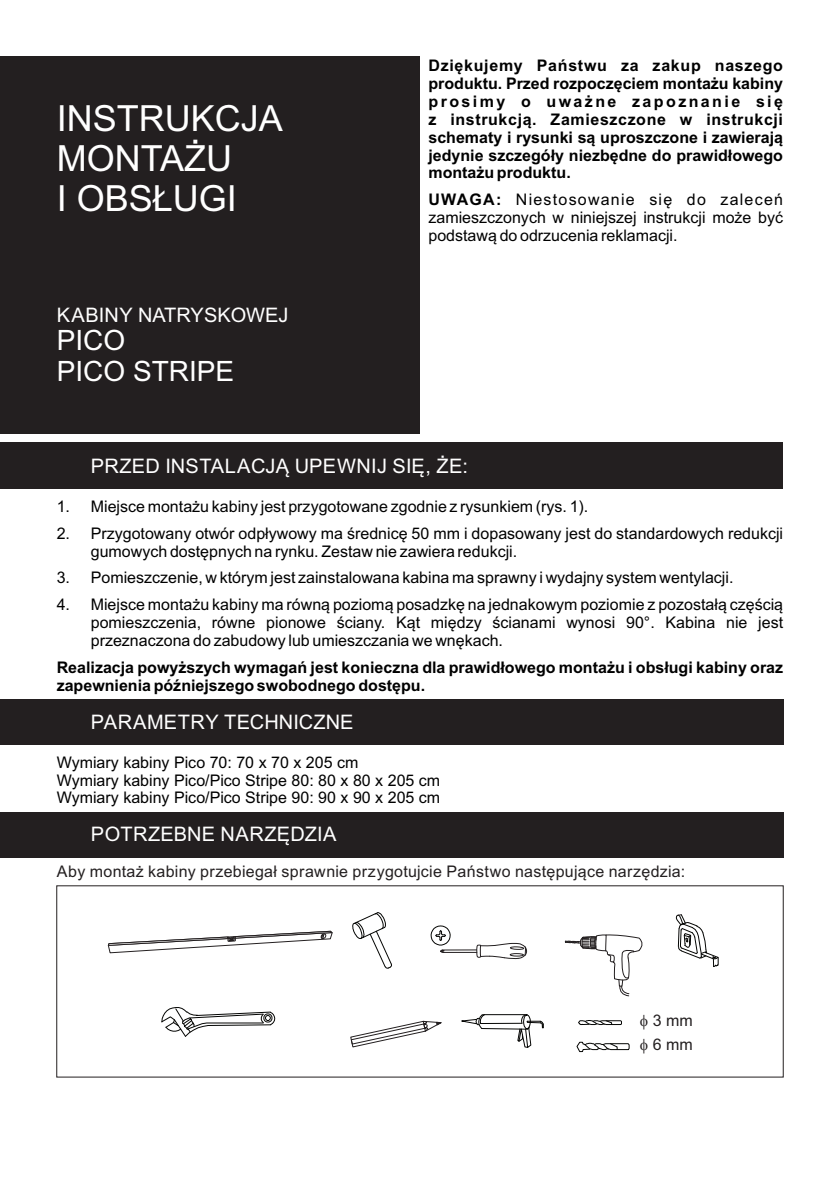
<style>
.page{position:relative;width:840px;height:1191px;background:#fff}
.page>*{position:absolute;margin:0;border:0;box-sizing:border-box;transform-origin:0 0}
.t1{font:36px/40.2px "Arial";color:#fff}
.t2{font:28px/31.2px "Arial";color:#fff}
.t3{font:20px "Arial";letter-spacing:.005em;color:#fff}
.t4{font:16px/17.8px "Arial";color:#000;text-align:justify}
.t5{font:700 16px/17.8px "Arial";color:#000;text-align:justify}
.t6{font:16px/24px "Arial";letter-spacing:.02em;color:#231f20}
.s1{font-weight:700}
</style>
<div class="page">
<div style="left:0;top:57px;width:420px;height:377px;background:#231f20"></div>
<div style="left:0;top:442px;width:782px;height:47px;background:#231f20"></div>
<div style="left:0;top:699px;width:782px;height:45px;background:#231f20"></div>
<div style="left:0;top:812px;width:782px;height:45px;background:#231f20"></div>
<svg style="left:461px;top:1014px;width:83px;height:34px"></svg>
<svg style="left:352px;top:912px;width:40px;height:57px"></svg>
<svg style="left:161px;top:1007px;width:114px;height:30px"></svg>
<svg style="left:564px;top:934px;width:78px;height:62px"></svg>
<svg style="left:350px;top:1020px;width:92px;height:27px"></svg>
<svg style="left:107px;top:930px;width:226px;height:23px"></svg>
<svg style="left:430px;top:925px;width:96px;height:34px"></svg>
<div style="left:509px;top:946px;width:14px;height:4px;border:1px solid #231f20;border-radius:50%"></div>
<div style="left:509px;top:953px;width:14px;height:3px;border:1px solid #231f20;border-radius:50%"></div>
<svg style="left:578px;top:1020px;width:44px;height:5px"></svg>
<svg style="left:675px;top:914px;width:43px;height:53px"></svg>
<svg style="left:576px;top:1041px;width:53px;height:11px"></svg>
<h1 class="t1" style="left:57px;top:101px;width:228px">INSTRUKCJA<br>MONTAŻU<br>I OBSŁUGI</h1>
<p class="t3" style="left:57px;top:307px;width:233px">KABINY NATRYSKOWEJ</p>
<h2 class="t2" style="left:57px;top:327px;width:179px">PICO<br>PICO STRIPE</h2>
<p class="t5" style="left:428px;top:58px;width:356px">Dziękujemy Państwu za zakup naszego produktu. Przed rozpoczęciem montażu kabiny prosimy o uważne zapoznanie się z instrukcją. Zamieszczone w instrukcji schematy i rysunki są uproszczone i zawierają jedynie szczegóły niezbędne do prawidłowego montażu produktu.</p>
<p class="t4" style="left:428px;top:192px;width:356px"><span class="s1">UWAGA:</span> Niestosowanie się do zaleceń zamieszczonych w niniejszej instrukcji może być podstawą do odrzucenia reklamacji.</p>
<p class="t3" style="left:91px;top:459px;width:378px">PRZED INSTALACJĄ UPEWNIJ SIĘ, ŻE:</p>
<p class="t4" style="left:57px;top:499px;width:533px">1. Miejsce montażu kabiny jest przygotowane zgodnie z rysunkiem (rys. 1).</p>
<p class="t4" style="left:91px;top:526px;width:693px;text-indent:-34px">2. Przygotowany otwór odpływowy ma średnicę 50 mm i dopasowany jest do standardowych redukcji gumowych dostępnych na rynku. Zestaw nie zawiera redukcji.</p>
<p class="t4" style="left:57px;top:570px;width:677px">3. Pomieszczenie, w którym jest zainstalowana kabina ma sprawny i wydajny system wentylacji.</p>
<p class="t4" style="left:91px;top:597px;width:693px;text-indent:-34px">4. Miejsce montażu kabiny ma równą poziomą posadzkę na jednakowym poziomie z pozostałą częścią pomieszczenia, równe pionowe ściany. Kąt między ścianami wynosi 90°. Kabina nie jest przeznaczona do zabudowy lub umieszczania we wnękach.</p>
<p class="t5" style="left:57px;top:660px;width:727px">Realizacja powyższych wymagań jest konieczna dla prawidłowego montażu i obsługi kabiny oraz zapewnienia późniejszego swobodnego dostępu.</p>
<p class="t3" style="left:91px;top:714px;width:264px">PARAMETRY TECHNICZNE</p>
<p class="t4" style="left:57px;top:754px;width:385px;text-align:left">Wymiary kabiny Pico 70: 70 x 70 x 205 cm<br>Wymiary kabiny Pico/Pico Stripe 80: 80 x 80 x 205 cm<br>Wymiary kabiny Pico/Pico Stripe 90: 90 x 90 x 205 cm</p>
<p class="t3" style="left:91px;top:826px;width:247px">POTRZEBNE NARZĘDZIA</p>
<p class="t6" style="left:57px;top:861px;width:629px">Aby montaż kabiny przebiegał sprawnie przygotujcie Państwo następujące narzędzia:</p>
<p class="t6" style="left:652px;top:1009px;width:41px">3 mm<br>6 mm</p>
</div>
